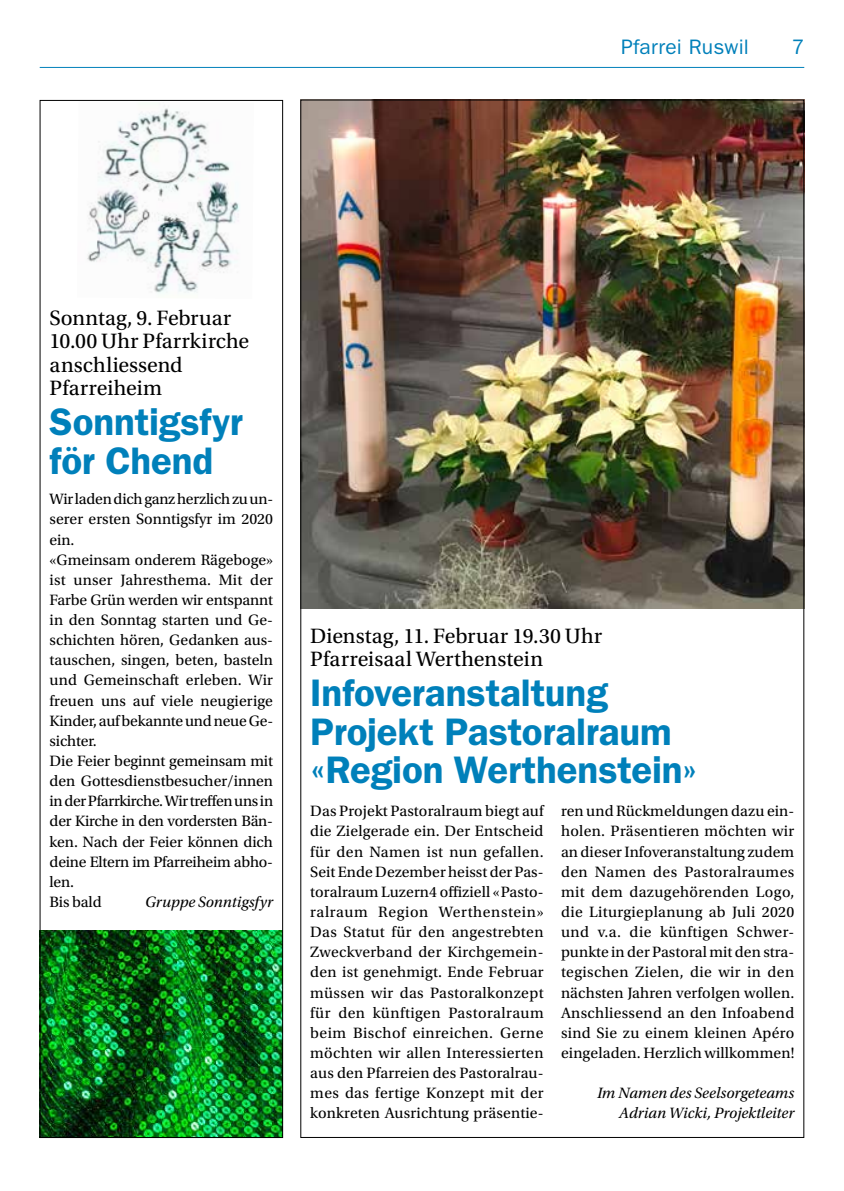
<style>
.page{position:relative;width:844px;height:1191px;background:#fff}
.page>*{position:absolute;margin:0;border:0;box-sizing:border-box;transform-origin:0 0}
.t1{font:600 38.5px/38.5px "ITC Franklin Gothic Std";letter-spacing:-.005em;color:#0080ba}
.t2{font:21.88px/23.6px "Utopia Std";letter-spacing:.005em;color:#000}
.t3{font:21px "ITC Franklin Gothic Std";letter-spacing:.01em;color:#0080ba}
.t4{font:15.75px/20.1px "Utopia Std";color:#000;text-align:justify}
.t5{font:italic 15.75px/20.1px "Utopia Std";letter-spacing:.005em;color:#000;text-align:right}
</style>
<div class="page">
<hr style="left:40px;top:67px;width:764px;height:1px;background:#0080ba">
<img style="left:42px;top:930px;width:239px;height:205px">
<img style="left:300px;top:99px;width:504px;height:509px">
<img style="left:87px;top:106px;width:153px;height:187px">
<div style="left:40px;top:100px;width:243px;height:1037px;border:1px solid #000"></div>
<h3 class="t3" style="left:621px;top:35px;width:129px">Pfarrei Ruswil</h3>
<h3 class="t3" style="left:791px;top:35px;width:14px">7</h3>
<h2 class="t2" style="left:50px;top:306px;width:201px">Sonntag, 9. Februar<br>10.00 Uhr Pfarrkirche anschliessend<br>Pfarreiheim</h2>
<h1 class="t1" style="left:50px;top:403px;width:195px">Sonntigsfyr för Chend</h1>
<p class="t4" style="left:50px;top:489px;width:225px;text-align:left">Wir laden dich ganz herzlich zu un&shy;serer ersten Sonntigsfyr im 2020 ein.<br>«Gmeinsam onderem Rägeboge» ist unser Jahresthema. Mit der<br>Farbe Grün werden wir entspannt in den Sonntag starten und Ge&shy;schichten hören, Gedanken aus&shy;tauschen, singen, beten, basteln und Gemeinschaft erleben. Wir freuen uns auf viele neugierige<br>Kinder, auf bekannte und neue Ge&shy;sichter.<br>Die Feier beginnt gemeinsam mit den Gottesdienstbesucher/innen in der Pfarrkirche. Wir treffen uns in der Kirche in den vordersten Bän&shy;ken. Nach der Feier können dich deine Eltern im Pfarreiheim abho&shy;len.<br>Bis bald</p>
<p class="t5" style="left:145px;top:892px;width:129px">Gruppe Sonntigsfyr</p>
<h2 class="t2" style="left:310px;top:624px;width:293px">Dienstag, 11. Februar 19.30 Uhr<br>Pfarreisaal Werthenstein</h2>
<h1 class="t1" style="left:310px;top:674px;width:388px">Infoveranstaltung<br>Projekt Pastoralraum «Region Werthenstein»</h1>
<p class="t4" style="left:310px;top:801px;width:235px">Das Projekt Pastoralraum biegt auf die Zielgerade ein. Der Entscheid für den Namen ist nun gefallen.<br>Seit Ende Dezember heisst der Pas&shy;toralraum Luzern4 offiziell «Pasto&shy;ralraum Region Werthenstein» Das Statut für den angestrebten Zweckverband der Kirchgemein&shy;den ist genehmigt. Ende Februar müssen wir das Pastoralkonzept für den künftigen Pastoralraum beim Bischof einreichen. Gerne möchten wir allen Interessierten aus den Pfarreien des Pastoralrau&shy;mes das fertige Konzept mit der konkreten Ausrichtung präsentie-</p>
<p class="t4" style="left:561px;top:801px;width:235px">ren und Rückmeldungen dazu ein&shy;holen. Präsentieren möchten wir an dieser Infoveranstaltung zudem den Namen des Pastoralraumes mit dem dazugehörenden Logo, die Liturgieplanung ab Juli 2020 und v.a. die künftigen Schwer&shy;punkte in der Pastoral mit den stra&shy;tegischen Zielen, die wir in den nächsten Jahren verfolgen wollen.<br>Anschliessend an den Infoabend sind Sie zu einem kleinen Apéro eingeladen. Herzlich willkommen!</p>
<p class="t5" style="left:597px;top:1083px;width:199px">Im Namen des Seelsorgeteams<br>Adrian Wicki, Projektleiter</p>
</div>
